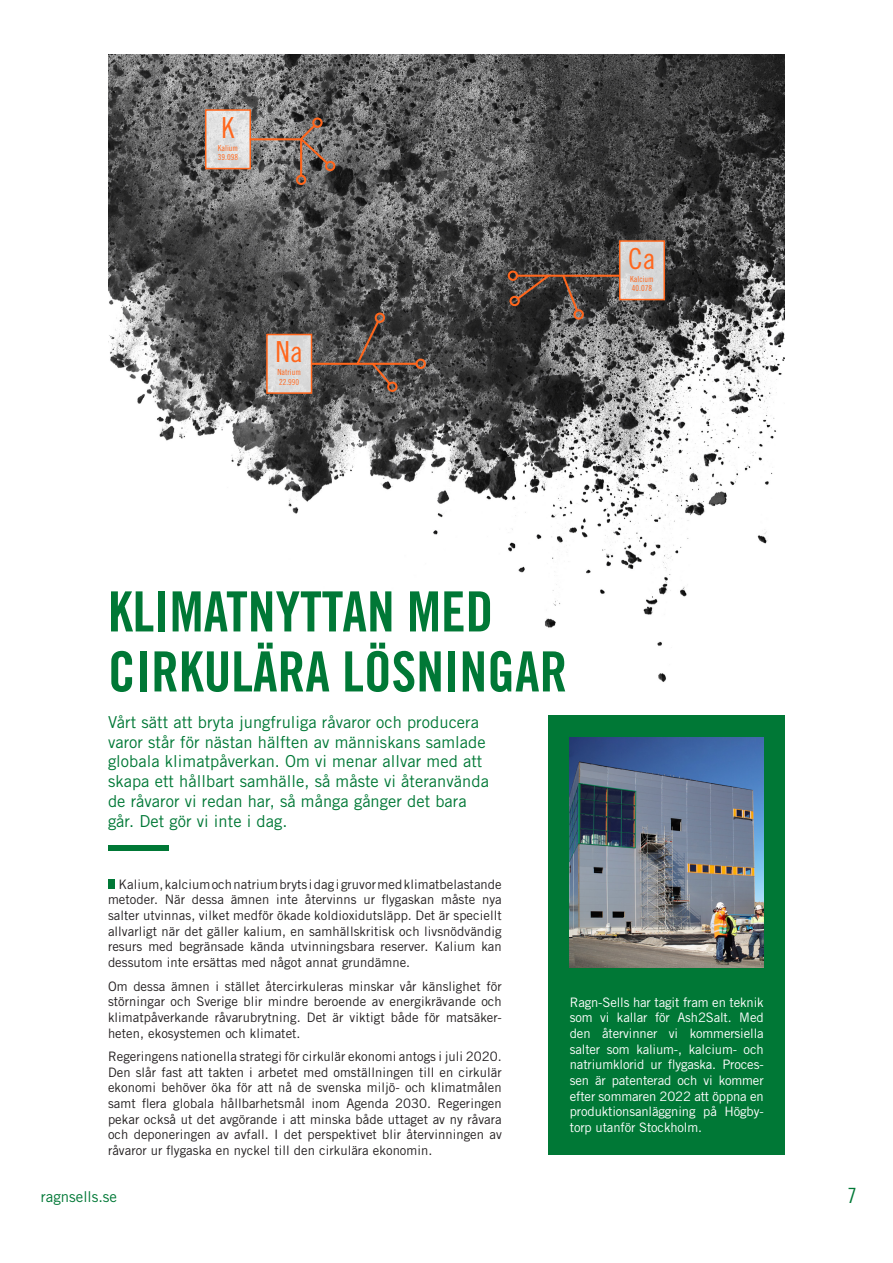
<style>
.page{position:relative;width:893px;height:1263px;background:#fff}
.page>*{position:absolute;margin:0;border:0;box-sizing:border-box;transform-origin:0 0}
.Rubrik_1{font:55.5px "Trade Gothic LT Std Bd Cn 20";color:#007836}
.t1{font:28.95px "Trade Gothic LT Std Cn 18";color:#ff661c}
.t2{font:21px "Trade Gothic LT Std Cn 18";color:#007836}
.Ingress{font:16.5px/19.8px "Trade Gothic LT Std";letter-spacing:.005em;color:#007836}
.t3{font:15px "Trade Gothic LT Std";color:#007836}
.Brödtext{font:13.05px/15.6px "Trade Gothic LT Std";letter-spacing:.005em;color:#231f20;text-align:justify}
.Punktlista{font:13.05px/15.6px "Trade Gothic LT Std";letter-spacing:-.01em;color:#fff;text-align:justify}
.t4{font:8.25px "Trade Gothic LT Std Cn 18";color:#ff661c}
</style>
<div class="page">
<img style="left:109px;top:54px;width:676px;height:628px">
<div style="left:108px;top:844px;width:60px;height:6px;background:#007836"></div>
<div style="left:549px;top:716px;width:236px;height:439px;background:#007836"></div>
<img style="left:570px;top:737px;width:194px;height:230px">
<div style="left:267px;top:334px;width:44px;height:59px;background:#dbdbdb"></div>
<div style="left:375px;top:313px;width:10px;height:10px;border:2px solid #ff661c;border-radius:50%"></div>
<hr style="left:357px;top:363px;width:60px;height:2px;background:#ff661c">
<div style="left:415px;top:359px;width:11px;height:10px;border:2px solid #ff661c;border-radius:50%"></div>
<svg style="left:310px;top:319px;width:83px;height:67px;background:#564c48"></svg>
<div style="left:387px;top:382px;width:10px;height:10px;border:2px solid #ff661c;border-radius:50%"></div>
<div style="left:266px;top:334px;width:46px;height:60px;border:2px solid #ff661c"></div>
<div style="left:620px;top:241px;width:44px;height:59px;background:#d6d6d6"></div>
<hr style="left:517px;top:275px;width:102px;height:2px;background:#ff661c">
<div style="left:508px;top:271px;width:10px;height:10px;border:2px solid #ff661c;border-radius:50%"></div>
<svg style="left:515px;top:273px;width:36px;height:28px"></svg>
<div style="left:509px;top:296px;width:11px;height:10px;border:2px solid #ff661c;border-radius:50%"></div>
<svg style="left:560px;top:273px;width:20px;height:40px"></svg>
<div style="left:573px;top:309px;width:11px;height:11px;border:2px solid #ff661c;border-radius:50%"></div>
<div style="left:619px;top:240px;width:46px;height:60px;border:2px solid #ff661c"></div>
<div style="left:206px;top:110px;width:44px;height:59px;background:linear-gradient(to bottom,#e4e4e4,#dcdcdc)"></div>
<div style="left:325px;top:161px;width:10px;height:10px;border:2px solid #ff661c;border-radius:50%"></div>
<svg style="left:251px;top:123px;width:79px;height:43px;background:#7e746f"></svg>
<div style="left:312px;top:117px;width:11px;height:11px;border:2px solid #ff661c;border-radius:50%"></div>
<hr style="left:300px;top:139px;width:2px;height:37px;background:#ff661c">
<div style="left:296px;top:175px;width:10px;height:10px;border:2px solid #ff661c;border-radius:50%"></div>
<div style="left:205px;top:109px;width:46px;height:60px;border:2px solid #ff661c"></div>
<div style="left:108px;top:879px;width:6px;height:10px;background:#007836"></div>
<p class="t1" style="left:222px;top:110px;width:14px">K</p>
<p class="t4" style="left:218px;top:143px;width:22px">Kalium</p>
<p class="t4" style="left:218px;top:153px;width:22px">39.098</p>
<p class="t1" style="left:276px;top:335px;width:29px">Na</p>
<p class="t4" style="left:277px;top:367px;width:25px">Natrium</p>
<p class="t4" style="left:279px;top:377px;width:22px">22.990</p>
<p class="t1" style="left:628px;top:241px;width:29px">Ca</p>
<p class="t4" style="left:630px;top:274px;width:25px">Kalcium</p>
<p class="t4" style="left:632px;top:284px;width:22px">40.078</p>
<p class="Rubrik_1" style="left:108px;top:578px;width:387px">KLIMATNYTTAN MED</p>
<p class="Rubrik_1" style="left:108px;top:638px;width:461px">CIRKULÄRA LÖSNINGAR</p>
<p class="Ingress" style="left:108px;top:712px;width:382px">Vårt sätt att bryta jungfruliga råvaror och producera varor står för nästan hälften av människans samlade globala klimatpåverkan. Om vi menar allvar med att skapa ett hållbart samhälle, så måste vi återanvända de råvaror vi redan har, så många gånger det bara går. Det gör vi inte i dag.</p>
<p class="Brödtext" style="left:108px;top:876px;width:395px;text-indent:11px">Kalium, kalcium och natrium bryts i dag i gruvor med klimatbelastande metoder. När dessa ämnen inte återvinns ur flygaskan måste nya salter utvinnas, vilket medför ökade koldioxidutsläpp. Det är speciellt allvarligt när det gäller kalium, en samhällskritisk och livsnödvändig resurs med begränsade kända utvinningsbara reserver. Kalium kan dessutom inte ersättas med något annat grundämne.</p>
<p class="Brödtext" style="left:108px;top:978px;width:395px">Om dessa ämnen i stället återcirkuleras minskar vår känslighet för störningar och Sverige blir mindre beroende av energikrävande och klimatpåverkande råvarubrytning. Det är viktigt både för matsäker&shy;heten, ekosystemen och klimatet.</p>
<p class="Brödtext" style="left:108px;top:1048px;width:395px">Regeringens nationella strategi för cirkulär ekonomi antogs i juli 2020.<br>Den slår fast att takten i arbetet med omställningen till en cirkulär ekonomi behöver öka för att nå de svenska miljö- och klimatmålen samt flera globala hållbarhetsmål inom Agenda 2030. Regeringen pekar också ut det avgörande i att minska både uttaget av ny råvara och deponeringen av avfall. I det perspektivet blir återvinningen av råvaror ur flygaska en nyckel till den cirkulära ekonomin.</p>
<p class="Punktlista" style="left:570px;top:994px;width:195px">Ragn-Sells har tagit fram en teknik som vi kallar för Ash2Salt. Med den återvinner vi kommersiella salter som kalium-, kalcium- och natriumklorid ur flygaska. Proces&shy;sen är patenterad och vi kommer efter sommaren 2022 att öppna en produktionsanläggning på Högby&shy;torp utanför Stockholm.</p>
<p class="t3" style="left:41px;top:1188px;width:78px">ragnsells.se</p>
<h3 class="t2" style="left:848px;top:1183px;width:11px">7</h3>
</div>
